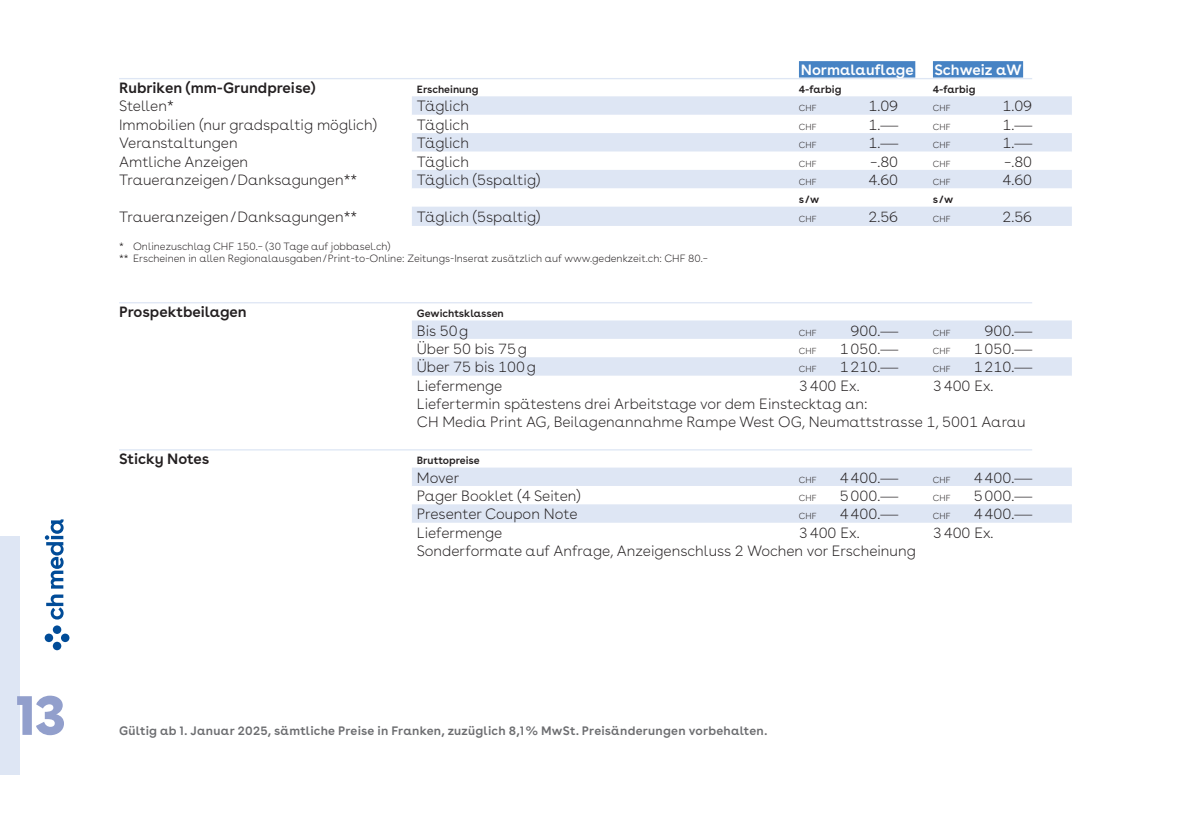
<style>
.page{position:relative;width:1191px;height:824px;background:#fff}
.page>*{position:absolute;margin:0;border:0;box-sizing:border-box;transform-origin:0 0}
.t1{font:900 56px "CH Media";color:#929fcc}
.t2{font:100 14.88px/18.4px "CH Media";color:#231f20}
.t3{font:600 14.88px "CH Media";color:#231f20}
.t4{font:600 14.88px "CH Media";color:#fff}
.t5{font:600 12.25px "CH Media";letter-spacing:.02em;color:#6c6d70}
.t6{font:100 10.5px/12.2px "CH Media";color:#231f20}
.t7{font:600 10.5px "CH Media";color:#231f20}
.t8{font:100 8.75px "CH Media";color:#231f20}
.s1{font-family:"Helvetica LT Std";font-weight:300}
</style>
<div class="page">
<div style="left:0;top:536px;width:20px;height:238px;background:#dee6f4"></div>
<svg style="left:45px;top:519px;width:19px;height:100px"></svg>
<svg style="left:45px;top:625px;width:24px;height:25px"></svg>
<div style="left:799px;top:61px;width:116px;height:17px;background:#4783c4"></div>
<div style="left:933px;top:61px;width:90px;height:17px;background:#4783c4"></div>
<div style="left:412px;top:96px;width:659px;height:20px;background:#dee6f4"></div>
<div style="left:412px;top:115px;width:659px;height:19px;background:#fff"></div>
<div style="left:412px;top:133px;width:659px;height:19px;background:#dee6f4"></div>
<div style="left:412px;top:151px;width:659px;height:20px;background:#fff"></div>
<div style="left:412px;top:170px;width:659px;height:19px;background:#dee6f4"></div>
<div style="left:412px;top:188px;width:659px;height:19px;background:#fff"></div>
<div style="left:412px;top:207px;width:659px;height:19px;background:#dee6f4"></div>
<div style="left:412px;top:320px;width:659px;height:20px;background:#dee6f4"></div>
<div style="left:412px;top:339px;width:659px;height:19px;background:#fff"></div>
<div style="left:412px;top:357px;width:659px;height:19px;background:#dee6f4"></div>
<div style="left:412px;top:375px;width:659px;height:20px;background:#fff"></div>
<div style="left:412px;top:467px;width:659px;height:20px;background:#dee6f4"></div>
<div style="left:412px;top:486px;width:659px;height:19px;background:#fff"></div>
<div style="left:412px;top:504px;width:659px;height:19px;background:#dee6f4"></div>
<div style="left:412px;top:522px;width:659px;height:20px;background:#fff"></div>
<hr style="left:119px;top:78px;width:913px;height:1px;background:#dee6f4">
<hr style="left:119px;top:302px;width:913px;height:1px;background:#dee6f4">
<hr style="left:119px;top:449px;width:913px;height:1px;background:#dee6f4">
<h1 class="t1" style="left:15px;top:682px;width:53px">13</h1>
<p class="t4" style="left:801px;top:61px;width:114px">Normalauflage</p>
<p class="t4" style="left:934px;top:61px;width:89px">Schweiz aW</p>
<p class="t3" style="left:119px;top:79px;width:198px">Rubriken (mm-Grundpreise)</p>
<p class="t7" style="left:417px;top:83px;width:63px">Erscheinung</p>
<p class="t7" style="left:799px;top:83px;width:44px">4-farbig</p>
<p class="t7" style="left:933px;top:83px;width:44px">4-farbig</p>
<p class="t2" style="left:119px;top:97px;width:56px">Stellen*</p>
<p class="t2" style="left:417px;top:97px;width:54px">Täglich</p>
<p class="t8" style="left:799px;top:103px;width:19px">CHF</p>
<p class="t2" style="left:868px;top:97px;width:31px">1.09</p>
<p class="t8" style="left:933px;top:103px;width:19px">CHF</p>
<p class="t2" style="left:1002px;top:97px;width:31px">1.09</p>
<p class="t2" style="left:119px;top:115px;width:259px">Immobilien (nur gradspaltig möglich)</p>
<p class="t2" style="left:417px;top:115px;width:54px">Täglich</p>
<p class="t8" style="left:799px;top:122px;width:19px">CHF</p>
<p class="t2" style="left:868px;top:115px;width:31px">1.<span class="s1">—</span></p>
<p class="t8" style="left:933px;top:122px;width:19px">CHF</p>
<p class="t2" style="left:1002px;top:115px;width:31px">1.<span class="s1">—</span></p>
<p class="t2" style="left:119px;top:134px;width:120px">Veranstaltungen</p>
<p class="t2" style="left:417px;top:134px;width:54px">Täglich</p>
<p class="t8" style="left:799px;top:140px;width:19px">CHF</p>
<p class="t2" style="left:868px;top:134px;width:31px">1.<span class="s1">—</span></p>
<p class="t8" style="left:933px;top:140px;width:19px">CHF</p>
<p class="t2" style="left:1002px;top:134px;width:31px">1.<span class="s1">—</span></p>
<p class="t2" style="left:119px;top:152px;width:131px">Amtliche Anzeigen</p>
<p class="t2" style="left:417px;top:152px;width:54px">Täglich</p>
<p class="t8" style="left:799px;top:158px;width:19px">CHF</p>
<p class="t2" style="left:870px;top:152px;width:30px">–.80</p>
<p class="t8" style="left:933px;top:158px;width:19px">CHF</p>
<p class="t2" style="left:1004px;top:152px;width:30px">–.80</p>
<p class="t2" style="left:119px;top:170px;width:240px">Traueranzeigen/Danksagungen**</p>
<p class="t2" style="left:417px;top:170px;width:125px">Täglich (5spaltig)</p>
<p class="t8" style="left:799px;top:177px;width:19px">CHF</p>
<p class="t2" style="left:868px;top:170px;width:31px">4.60</p>
<p class="t8" style="left:933px;top:177px;width:19px">CHF</p>
<p class="t2" style="left:1002px;top:170px;width:31px">4.60</p>
<p class="t7" style="left:799px;top:193px;width:22px">s/w</p>
<p class="t7" style="left:933px;top:193px;width:22px">s/w</p>
<p class="t2" style="left:119px;top:207px;width:240px">Traueranzeigen/Danksagungen**</p>
<p class="t2" style="left:417px;top:207px;width:125px">Täglich (5spaltig)</p>
<p class="t8" style="left:799px;top:213px;width:19px">CHF</p>
<p class="t2" style="left:868px;top:207px;width:31px">2.56</p>
<p class="t8" style="left:933px;top:213px;width:19px">CHF</p>
<p class="t2" style="left:1002px;top:207px;width:31px">2.56</p>
<p class="t6" style="left:119px;top:240px;width:590px">* Onlinezuschlag CHF 150.– (30 Tage auf jobbasel.ch)<br>** Erscheinen in allen Regionalausgaben/Print-to-Online: Zeitungs-Inserat zusätzlich auf www.gedenkzeit.ch: CHF 80.–</p>
<p class="t3" style="left:119px;top:303px;width:129px">Prospektbeilagen</p>
<p class="t7" style="left:417px;top:307px;width:89px">Gewichtsklassen</p>
<p class="t2" style="left:417px;top:321px;width:53px">Bis 50g</p>
<p class="t8" style="left:799px;top:327px;width:19px">CHF</p>
<p class="t2" style="left:850px;top:321px;width:49px">900.<span class="s1">—</span></p>
<p class="t8" style="left:933px;top:327px;width:19px">CHF</p>
<p class="t2" style="left:984px;top:321px;width:49px">900.<span class="s1">—</span></p>
<p class="t2" style="left:417px;top:339px;width:111px">Über 50 bis 75g</p>
<p class="t8" style="left:799px;top:346px;width:19px">CHF</p>
<p class="t2" style="left:840px;top:339px;width:60px">1050.<span class="s1">—</span></p>
<p class="t8" style="left:933px;top:346px;width:19px">CHF</p>
<p class="t2" style="left:973px;top:339px;width:60px">1050.<span class="s1">—</span></p>
<p class="t2" style="left:417px;top:358px;width:120px">Über 75 bis 100g</p>
<p class="t8" style="left:799px;top:364px;width:19px">CHF</p>
<p class="t2" style="left:840px;top:358px;width:60px">1210.<span class="s1">—</span></p>
<p class="t8" style="left:933px;top:364px;width:19px">CHF</p>
<p class="t2" style="left:973px;top:358px;width:60px">1210.<span class="s1">—</span></p>
<p class="t2" style="left:417px;top:376px;width:87px">Liefermenge</p>
<p class="t2" style="left:799px;top:376px;width:62px">3400 Ex.</p>
<p class="t2" style="left:933px;top:376px;width:62px">3400 Ex.</p>
<p class="t2" style="left:417px;top:394px;width:610px">Liefertermin spätestens drei Arbeitstage vor dem Einstecktag an:<br>CH Media Print AG, Beilagenannahme Rampe West OG, Neumattstrasse 1, 5001 Aarau</p>
<p class="t3" style="left:119px;top:450px;width:92px">Sticky Notes</p>
<p class="t7" style="left:417px;top:454px;width:64px">Bruttopreise</p>
<p class="t2" style="left:417px;top:468px;width:44px">Mover</p>
<p class="t8" style="left:799px;top:474px;width:19px">CHF</p>
<p class="t2" style="left:840px;top:468px;width:60px">4400.<span class="s1">—</span></p>
<p class="t8" style="left:933px;top:474px;width:19px">CHF</p>
<p class="t2" style="left:973px;top:468px;width:60px">4400.<span class="s1">—</span></p>
<p class="t2" style="left:417px;top:486px;width:165px">Pager Booklet (4 Seiten)</p>
<p class="t8" style="left:799px;top:493px;width:19px">CHF</p>
<p class="t2" style="left:840px;top:486px;width:60px">5000.<span class="s1">—</span></p>
<p class="t8" style="left:933px;top:493px;width:19px">CHF</p>
<p class="t2" style="left:973px;top:486px;width:60px">5000.<span class="s1">—</span></p>
<p class="t2" style="left:417px;top:505px;width:162px">Presenter Coupon Note</p>
<p class="t8" style="left:799px;top:511px;width:19px">CHF</p>
<p class="t2" style="left:840px;top:505px;width:60px">4400.<span class="s1">—</span></p>
<p class="t8" style="left:933px;top:511px;width:19px">CHF</p>
<p class="t2" style="left:973px;top:505px;width:60px">4400.<span class="s1">—</span></p>
<p class="t2" style="left:417px;top:523px;width:87px">Liefermenge</p>
<p class="t2" style="left:799px;top:523px;width:62px">3400 Ex.</p>
<p class="t2" style="left:933px;top:523px;width:62px">3400 Ex.</p>
<p class="t2" style="left:417px;top:541px;width:500px">Sonderformate auf Anfrage, Anzeigenschluss 2 Wochen vor Erscheinung</p>
<p class="t5" style="left:119px;top:723px;width:649px">Gültig ab 1. Januar 2025, sämtliche Preise in Franken, zuzüglich 8,1% MwSt. Preisänderungen vorbehalten.</p>
</div>
